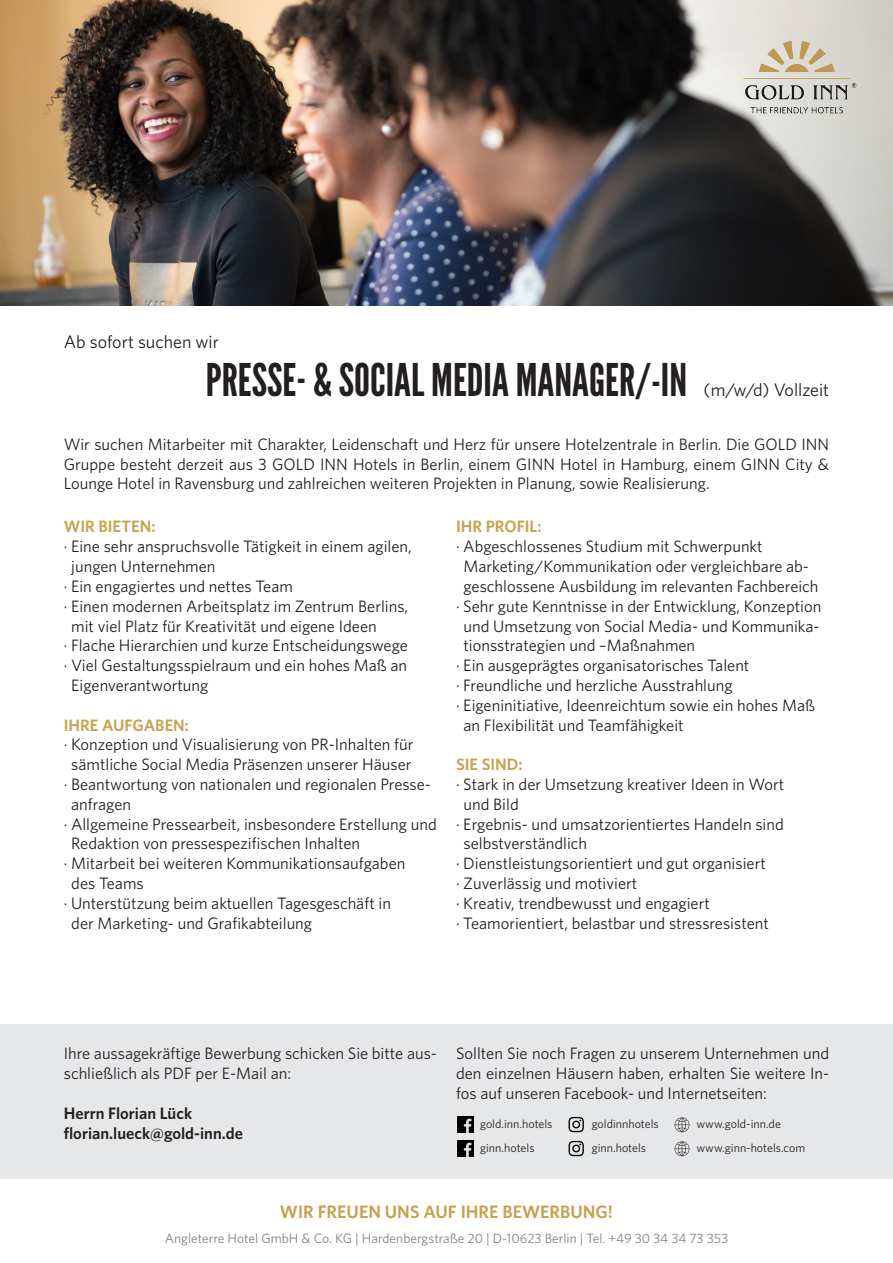
<style>
.page{position:relative;width:893px;height:1263px;background:#fff}
.page>*{position:absolute;margin:0;border:0;box-sizing:border-box;transform-origin:0 0}
.t1{font:45px "League Gothic";color:#231f20}
.t2{font:18px "Whitney";color:#231f20}
.t3{font:600 18px "Whitney";color:#c7a250}
.t4{font:16.5px/19.8px "Whitney";color:#231f20;text-align:justify}
.t5{font:600 16.5px "Whitney";color:#c7a250}
.t6{font:600 16.5px/19.8px "Whitney";color:#231f20}
.t7{font:13.5px "Whitney";color:#808285}
.t8{font:12px "Whitney";color:#231f20}
</style>
<div class="page">
<div style="left:0;top:1024px;width:893px;height:155px;background:#e6e7e9"></div>
<img style="left:0;top:0;width:893px;height:305px">
<img style="left:458px;top:1117px;width:15px;height:15px">
<svg style="left:568px;top:1117px;width:16px;height:15px"></svg>
<svg style="left:675px;top:1117px;width:14px;height:15px"></svg>
<img style="left:458px;top:1141px;width:15px;height:15px">
<svg style="left:568px;top:1141px;width:16px;height:15px"></svg>
<svg style="left:675px;top:1141px;width:14px;height:15px"></svg>
<img style="left:728px;top:32px;width:139px;height:89px">
<p class="t2" style="left:64px;top:329px;width:157px">Ab sofort suchen wir</p>
<h1 class="t1" style="left:206px;top:353px;width:483px">PRESSE- &amp; SOCIAL MEDIA MANAGER/-IN</h1>
<p class="t2" style="left:704px;top:377px;width:127px">(m/w/d) Vollzeit</p>
<p class="t4" style="left:64px;top:434px;width:767px">Wir suchen Mitarbeiter mit Charakter, Leidenschaft und Herz für unsere Hotelzentrale in Berlin. Die GOLD INN Gruppe besteht derzeit aus 3 GOLD INN Hotels in Berlin, einem GINN Hotel in Hamburg, einem GINN City &amp; Lounge Hotel in Ravensburg und zahlreichen weiteren Projekten in Planung, sowie Realisierung.</p>
<p class="t5" style="left:456px;top:516px;width:87px">IHR PROFIL:</p>
<p class="t4" style="left:456px;top:536px;width:308px">· Abgeschlossenes Studium mit Schwerpunkt</p>
<p class="t4" style="left:463px;top:556px;width:347px">Marketing/Kommunikation oder vergleichbare ab-</p>
<p class="t4" style="left:463px;top:576px;width:357px">geschlossene Ausbildung im relevanten Fachbereich</p>
<p class="t4" style="left:456px;top:596px;width:367px">· Sehr gute Kenntnisse in der Entwicklung, Konzeption</p>
<p class="t4" style="left:463px;top:615px;width:357px">und Umsetzung von Social Media- und Kommunika-</p>
<p class="t4" style="left:463px;top:635px;width:233px">tionsstrategien und –Maßnahmen</p>
<p class="t4" style="left:456px;top:655px;width:295px">· Ein ausgeprägtes organisatorisches Talent</p>
<p class="t4" style="left:456px;top:675px;width:278px">· Freundliche und herzliche Ausstrahlung</p>
<p class="t4" style="left:456px;top:695px;width:360px">· Eigeninitiative, Ideenreichtum sowie ein hohes Maß</p>
<p class="t4" style="left:463px;top:714px;width:222px">an Flexibilität und Teamfähigkeit</p>
<p class="t5" style="left:456px;top:753px;width:68px">SIE SIND:</p>
<p class="t4" style="left:456px;top:774px;width:330px">· Stark in der Umsetzung kreativer Ideen in Wort</p>
<p class="t4" style="left:463px;top:794px;width:57px">und Bild</p>
<p class="t4" style="left:456px;top:813px;width:329px">· Ergebnis- und umsatzorientiertes Handeln sind</p>
<p class="t4" style="left:463px;top:833px;width:125px">selbstverständlich</p>
<p class="t4" style="left:456px;top:853px;width:311px">· Dienstleistungsorientiert und gut organisiert</p>
<p class="t4" style="left:456px;top:873px;width:183px">· Zuverlässig und motiviert</p>
<p class="t4" style="left:456px;top:893px;width:255px">· Kreativ, trendbewusst und engagiert</p>
<p class="t4" style="left:456px;top:912px;width:314px">· Teamorientiert, belastbar und stressresistent</p>
<p class="t5" style="left:64px;top:516px;width:93px">WIR BIETEN:</p>
<p class="t4" style="left:64px;top:536px;width:350px">· Eine sehr anspruchsvolle Tätigkeit in einem agilen,</p>
<p class="t4" style="left:71px;top:556px;width:146px">jungen Unternehmen</p>
<p class="t4" style="left:64px;top:576px;width:231px">· Ein engagiertes und nettes Team</p>
<p class="t4" style="left:64px;top:596px;width:346px">· Einen modernen Arbeitsplatz im Zentrum Berlins,</p>
<p class="t4" style="left:71px;top:615px;width:307px">mit viel Platz für Kreativität und eigene Ideen</p>
<p class="t4" style="left:64px;top:635px;width:346px">· Flache Hierarchien und kurze Entscheidungswege</p>
<p class="t4" style="left:64px;top:655px;width:345px">· Viel Gestaltungsspielraum und ein hohes Maß an</p>
<p class="t4" style="left:71px;top:675px;width:139px">Eigenverantwortung</p>
<p class="t5" style="left:64px;top:714px;width:127px">IHRE AUFGABEN:</p>
<p class="t4" style="left:64px;top:734px;width:351px">· Konzeption und Visualisierung von PR-Inhalten für</p>
<p class="t4" style="left:71px;top:754px;width:342px">sämtliche Social Media Präsenzen unserer Häuser</p>
<p class="t4" style="left:64px;top:774px;width:369px">· Beantwortung von nationalen und regionalen Presse-</p>
<p class="t4" style="left:71px;top:794px;width:61px">anfragen</p>
<p class="t4" style="left:64px;top:813px;width:374px">· Allgemeine Pressearbeit, insbesondere Erstellung und</p>
<p class="t4" style="left:71px;top:833px;width:290px">Redaktion von pressespezifischen Inhalten</p>
<p class="t4" style="left:64px;top:853px;width:343px">· Mitarbeit bei weiteren Kommunikationsaufgaben</p>
<p class="t4" style="left:71px;top:873px;width:74px">des Teams</p>
<p class="t4" style="left:64px;top:893px;width:329px">· Unterstützung beim aktuellen Tagesgeschäft in</p>
<p class="t4" style="left:71px;top:912px;width:242px">der Marketing- und Grafikabteilung</p>
<p class="t4" style="left:64px;top:1043px;width:375px">Ihre aussagekräftige Bewerbung schicken Sie bitte aus&shy;schließlich als PDF per E-Mail an:</p>
<p class="t6" style="left:64px;top:1103px;width:181px">Herrn Florian Lück florian.lueck@gold-inn.de</p>
<p class="t4" style="left:456px;top:1043px;width:375px">Sollten Sie noch Fragen zu unserem Unternehmen und den einzelnen Häusern haben, erhalten Sie weitere In&shy;fos auf unseren Facebook- und Internetseiten:</p>
<p class="t8" style="left:480px;top:1116px;width:74px">gold.inn.hotels</p>
<p class="t8" style="left:592px;top:1116px;width:69px">goldinnhotels</p>
<p class="t8" style="left:696px;top:1116px;width:86px">www.gold-inn.de</p>
<p class="t8" style="left:480px;top:1140px;width:56px">ginn.hotels</p>
<p class="t8" style="left:592px;top:1140px;width:56px">ginn.hotels</p>
<p class="t8" style="left:696px;top:1140px;width:110px">www.ginn-hotels.com</p>
<p class="t3" style="left:280px;top:1200px;width:334px">WIR FREUEN UNS AUF IHRE BEWERBUNG!</p>
<p class="t7" style="left:165px;top:1229px;width:565px">Angleterre Hotel GmbH &amp; Co. KG | Hardenbergstraße 20 | D-10623 Berlin | Tel. +49 30 34 34 73 353</p>
</div>
